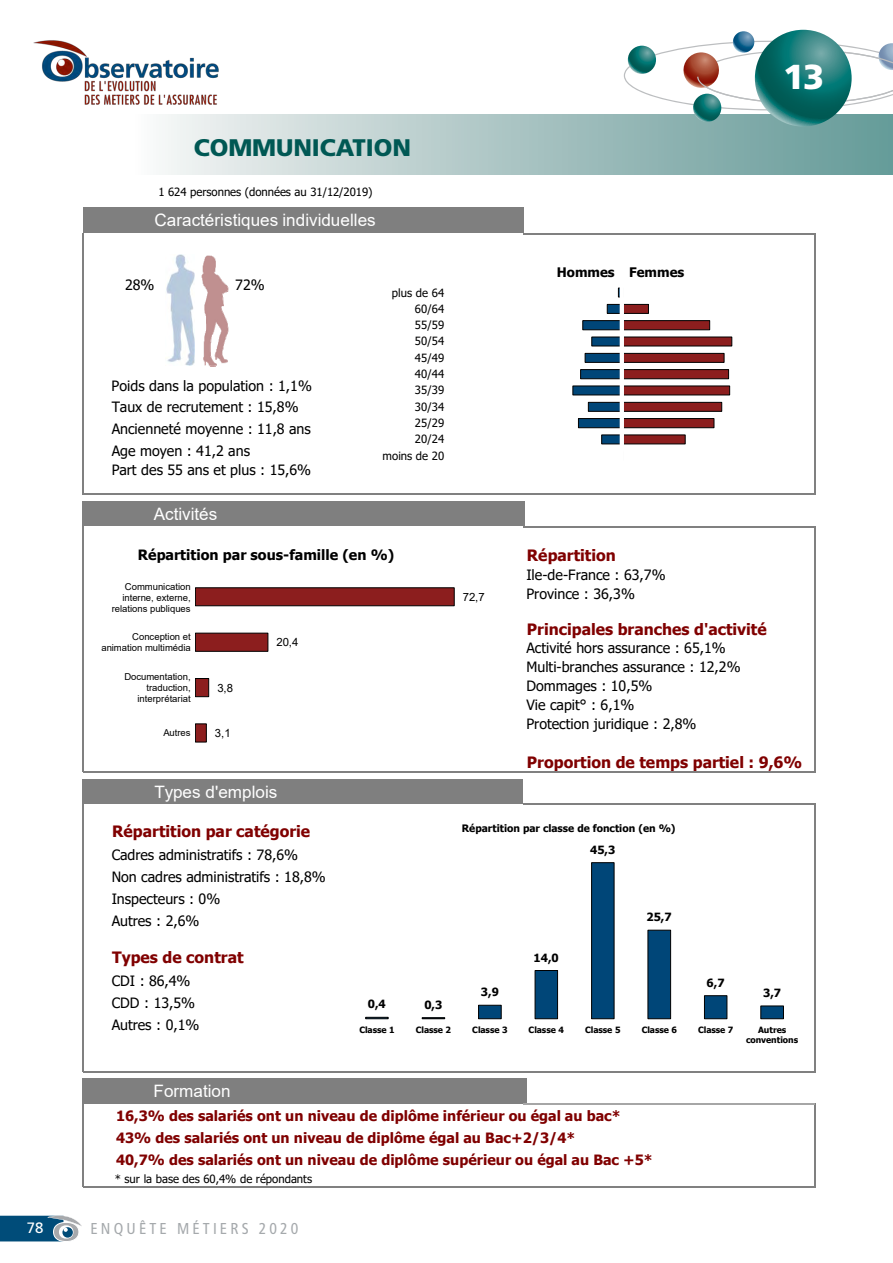
<style>
.page{position:relative;width:893px;height:1263px;background:#fff}
.page>*{position:absolute;margin:0;border:0;box-sizing:border-box;transform-origin:0 0}
.t1{font:900 34.65px "Frutiger LT Std";color:#fff}
.t2{font:900 24px "Frutiger LT Std";letter-spacing:-.005em;color:#005854}
.t3{font:17.1px "Arial";color:#fff}
.t4{font:condensed 15.75px "Frutiger LT Std";letter-spacing:.2em;color:#a5a9ac}
.t5{font:700 15.6px "Tahoma";color:#800000}
.t6{font:15px "Frutiger LT Std";color:#fff}
.t7{font:14.25px/19px "Tahoma";color:#000}
.t8{font:700 14.25px/21.9px "Tahoma";color:#800000}
.t9{font:700 14.25px "Tahoma";color:#000}
.t10{font:700 13.2px "Tahoma";color:#000}
.t11{font:11.4px "Tahoma";color:#000}
.t12{font:700 11.4px "Tahoma";color:#000}
.t13{font:11.4px "Arial";color:#000}
.t14{font:700 10.2px "Tahoma";letter-spacing:-.005em;color:#000}
.t15{font:9.45px/10.8px "Arial";color:#000;text-align:right}
.t16{font:700 8.7px/10.2px "Tahoma";letter-spacing:-.01em;color:#000;text-align:center}
</style>
<div class="page">
<div style="left:82px;top:779px;width:441px;height:25px;background:#7f7f7f"></div>
<div style="left:82px;top:1078px;width:444px;height:26px;background:#7f7f7f"></div>
<div style="left:53px;top:1222px;width:26px;height:20px;border:1px solid #fff;border-radius:50%"></div>
<svg style="left:0;top:1215px;width:82px;height:26px;background:#427796"></svg>
<div style="left:132px;top:115px;width:761px;height:59px;background:linear-gradient(to right,#f7f6f5,#629895)"></div>
<svg style="left:733px;top:31px;width:21px;height:22px"></svg>
<svg style="left:624px;top:41px;width:269px;height:69px"></svg>
<svg style="left:755px;top:30px;width:97px;height:97px;background:#1b7874"></svg>
<svg style="left:693px;top:94px;width:28px;height:28px"></svg>
<img style="left:33px;top:40px;width:186px;height:65px">
<hr style="left:82px;top:233px;width:2px;height:261px;background:#808080">
<hr style="left:815px;top:234px;width:1px;height:260px;background:#808080">
<hr style="left:82px;top:526px;width:2px;height:246px;background:#808080">
<hr style="left:815px;top:527px;width:1px;height:245px;background:#808080">
<hr style="left:82px;top:804px;width:2px;height:268px;background:#808080">
<hr style="left:815px;top:805px;width:1px;height:267px;background:#808080">
<hr style="left:815px;top:1104px;width:1px;height:83px;background:#808080">
<hr style="left:82px;top:1104px;width:2px;height:83px;background:#808080">
<hr style="left:524px;top:233px;width:292px;height:1px;background:#808080">
<hr style="left:84px;top:493px;width:732px;height:1px;background:#808080">
<hr style="left:524px;top:526px;width:292px;height:1px;background:#808080">
<hr style="left:84px;top:771px;width:732px;height:1px;background:#808080">
<hr style="left:524px;top:804px;width:292px;height:1px;background:#808080">
<hr style="left:84px;top:1071px;width:732px;height:1px;background:#808080">
<hr style="left:524px;top:1104px;width:291px;height:1px;background:#a6a6a6">
<hr style="left:84px;top:1186px;width:732px;height:1px;background:#808080">
<div style="left:83px;top:207px;width:440px;height:26px;background:#7f7f7f"></div>
<svg style="left:365px;top:862px;width:419px;height:157px"></svg>
<div style="left:82px;top:501px;width:443px;height:25px;background:#7f7f7f"></div>
<svg style="left:572px;top:288px;width:160px;height:157px"></svg>
<hr style="left:620px;top:284px;width:4px;height:180px;background:#fff">
<svg style="left:195px;top:587px;width:260px;height:155px"></svg>
<img style="left:201px;top:255px;width:28px;height:112px">
<img style="left:166px;top:255px;width:29px;height:110px">
<h2 class="t2" style="left:194px;top:133px;width:219px">COMMUNICATION</h2>
<p class="t11" style="left:158px;top:185px;width:216px">1 624 personnes (données au 31/12/2019)</p>
<p class="t3" style="left:154px;top:208px;width:223px">Caractéristiques individuelles</p>
<p class="t7" style="left:125px;top:276px;width:31px">28%</p>
<p class="t7" style="left:235px;top:276px;width:31px">72%</p>
<p class="t7" style="left:112px;top:376px;width:202px;line-height:21.6px">Poids dans la population : 1,1%<br>Taux de recrutement : 15,8%<br>Ancienneté moyenne : 11,8 ans<br>Age moyen : 41,2 ans</p>
<p class="t7" style="left:112px;top:461px;width:201px">Part des 55 ans et plus : 15,6%</p>
<p class="t3" style="left:154px;top:502px;width:65px">Activités</p>
<p class="t11" style="left:392px;top:285px;width:54px">plus de 64</p>
<p class="t11" style="left:415px;top:301px;width:31px">60/64</p>
<p class="t11" style="left:415px;top:317px;width:31px">55/59</p>
<p class="t11" style="left:415px;top:334px;width:31px">50/54</p>
<p class="t11" style="left:415px;top:350px;width:31px">45/49</p>
<p class="t11" style="left:415px;top:366px;width:31px">40/44</p>
<p class="t11" style="left:415px;top:382px;width:31px">35/39</p>
<p class="t11" style="left:415px;top:399px;width:31px">30/34</p>
<p class="t11" style="left:415px;top:415px;width:31px">25/29</p>
<p class="t11" style="left:415px;top:431px;width:31px">20/24</p>
<p class="t11" style="left:383px;top:448px;width:63px">moins de 20</p>
<p class="t10" style="left:557px;top:263px;width:129px">Hommes Femmes</p>
<h1 class="t1" style="left:783px;top:56px;width:43px">13</h1>
<p class="t9" style="left:138px;top:544px;width:258px">Répartition par sous-famille (en %)</p>
<p class="t5" style="left:527px;top:544px;width:90px">Répartition</p>
<p class="t7" style="left:526px;top:566px;width:141px">Ile-de-France : 63,7%<br>Province : 36,3%</p>
<p class="t5" style="left:527px;top:618px;width:241px">Principales branches d'activité</p>
<p class="t7" style="left:526px;top:639px;width:216px">Activité hors assurance : 65,1%<br>Multi-branches assurance : 12,2%<br>Dommages : 10,5%<br>Vie capit° : 6,1%<br>Protection juridique : 2,8%</p>
<p class="t5" style="left:527px;top:752px;width:277px">Proportion de temps partiel : 9,6%</p>
<p class="t3" style="left:154px;top:780px;width:125px">Types d'emplois</p>
<p class="t5" style="left:112px;top:821px;width:200px">Répartition par catégorie</p>
<p class="t7" style="left:112px;top:845px;width:216px;line-height:21.9px">Cadres administratifs : 78,6%<br>Non cadres administratifs : 18,8%<br>Inspecteurs : 0%<br>Autres : 2,6%</p>
<p class="t5" style="left:112px;top:946px;width:133px">Types de contrat</p>
<p class="t7" style="left:112px;top:970px;width:89px;line-height:21.9px">CDI : 86,4%<br>CDD : 13,5%<br>Autres : 0,1%</p>
<p class="t15" style="left:112px;top:581px;width:80px">Communication interne, externe, relations publiques</p>
<p class="t15" style="left:101px;top:632px;width:91px">Conception et animation multimédia</p>
<p class="t15" style="left:124px;top:671px;width:68px">Documentation, traduction, interprétariat</p>
<p class="t15" style="left:163px;top:727px;width:29px">Autres</p>
<p class="t13" style="left:463px;top:589px;width:24px">72,7</p>
<p class="t13" style="left:276px;top:634px;width:24px">20,4</p>
<p class="t13" style="left:217px;top:680px;width:17px">3,8</p>
<p class="t13" style="left:215px;top:725px;width:17px">3,1</p>
<p class="t14" style="left:462px;top:821px;width:215px">Répartition par classe de fonction (en %)</p>
<p class="t12" style="left:590px;top:841px;width:27px">45,3</p>
<p class="t12" style="left:646px;top:909px;width:27px">25,7</p>
<p class="t12" style="left:534px;top:949px;width:27px">14,0</p>
<p class="t12" style="left:707px;top:974px;width:20px">6,7</p>
<p class="t12" style="left:481px;top:984px;width:20px">3,9</p>
<p class="t12" style="left:763px;top:985px;width:20px">3,7</p>
<p class="t12" style="left:368px;top:996px;width:20px">0,4</p>
<p class="t12" style="left:424px;top:997px;width:20px">0,3</p>
<p class="t16" style="left:359px;top:1025px;width:37px">Classe 1</p>
<p class="t16" style="left:416px;top:1025px;width:37px">Classe 2</p>
<p class="t16" style="left:472px;top:1025px;width:37px">Classe 3</p>
<p class="t16" style="left:529px;top:1025px;width:37px">Classe 4</p>
<p class="t16" style="left:585px;top:1025px;width:37px">Classe 5</p>
<p class="t16" style="left:642px;top:1025px;width:37px">Classe 6</p>
<p class="t16" style="left:698px;top:1025px;width:37px">Classe 7</p>
<p class="t16" style="left:746px;top:1025px;width:54px">Autres conventions</p>
<p class="t3" style="left:154px;top:1079px;width:79px">Formation</p>
<p class="t8" style="left:116px;top:1105px;width:538px">16,3% des salariés ont un niveau de diplôme inférieur ou égal au bac*<br>43% des salariés ont un niveau de diplôme égal au Bac+2/3/4*<br>40,7% des salariés ont un niveau de diplôme supérieur ou égal au Bac +5*</p>
<p class="t11" style="left:115px;top:1171px;width:199px">* sur la base des 60,4% de répondants</p>
<p class="t6" style="left:27px;top:1219px;width:18px">78</p>
<p class="t4" style="left:91px;top:1220px;width:209px">ENQUÊTE MÉTIERS 2020</p>
</div>
